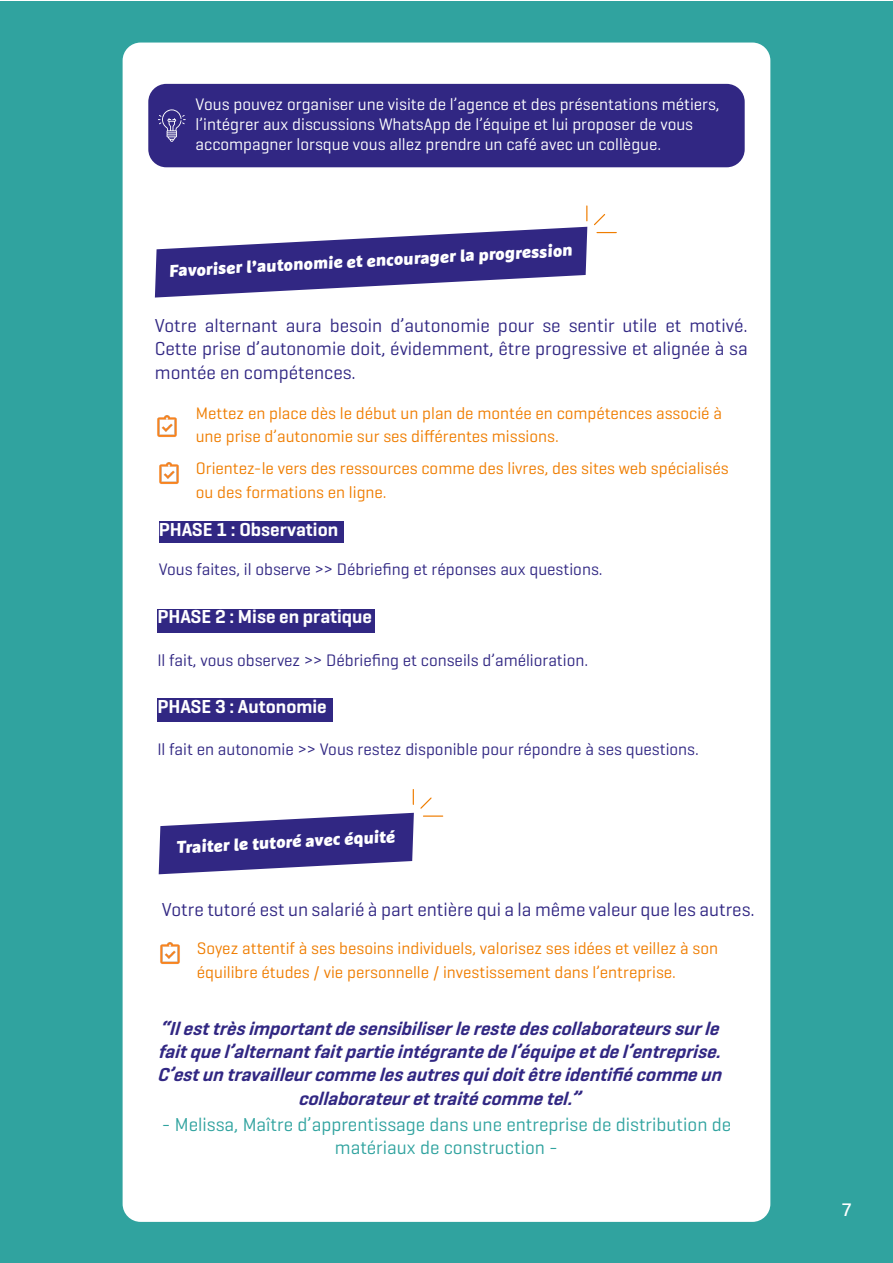
<style>
.page{position:relative;width:893px;height:1263px;background:#fff}
.page>*{position:absolute;margin:0;border:0;box-sizing:border-box;transform-origin:0 0}
.t1{font:italic 600 19.05px/23.4px "Geogrotesque";color:#312783;text-align:center}
.t2{font:19.05px/23.4px "Geogrotesque";color:#312783;text-align:justify}
.t3{font:19.05px/23.4px "Geogrotesque";color:#30a39f;text-align:center}
.t4{font:600 19.05px "Geogrotesque";color:#fff}
.t5{font:18px "Marselis Pro";color:#fff}
.t6{font:16.95px/23.4px "Geogrotesque";color:#ef7d00}
.t7{font:16.95px/20.4px "Geogrotesque";color:#fff}
.t8{font:16.95px "Geogrotesque";color:#312783}
.t9{font:900 16.95px "Marselis Pro";color:#fff}
</style>
<div class="page">
<div style="left:0;top:1px;width:893px;height:1262px;background:#30a39f"></div>
<div style="left:123px;top:43px;width:647px;height:1179px;background:#fff;border-radius:18px"></div>
<div style="left:148px;top:84px;width:597px;height:83px;background:#312783;border-radius:18px"></div>
<svg style="left:158px;top:109px;width:28px;height:33px"></svg>
<svg style="left:155px;top:227px;width:432px;height:71px"></svg>
<svg style="left:586px;top:206px;width:1px;height:15px"></svg>
<svg style="left:594px;top:214px;width:12px;height:12px"></svg>
<svg style="left:597px;top:232px;width:19px;height:1px"></svg>
<img style="left:157px;top:415px;width:20px;height:22px">
<img style="left:159px;top:462px;width:20px;height:22px">
<div style="left:159px;top:521px;width:184px;height:22px;background:#312783"></div>
<div style="left:157px;top:609px;width:218px;height:24px;background:#312783"></div>
<div style="left:157px;top:698px;width:176px;height:24px;background:#312783"></div>
<svg style="left:159px;top:789px;width:273px;height:85px"></svg>
<hr style="left:423px;top:815px;width:20px;height:2px;background:#ef7d00">
<img style="left:160px;top:942px;width:20px;height:22px">
<p class="t7" style="left:196px;top:93px;width:525px">Vous pouvez organiser une visite de l’agence et des présentations métiers, l’intégrer aux discussions WhatsApp de l’équipe et lui proposer de vous accompagner lorsque vous allez prendre un café avec un collègue.</p>
<p class="t9" style="left:168px;top:260px;width:405px;rotate:-3deg">Favoriser l’autonomie et encourager la progression</p>
<p class="t2" style="left:155px;top:313px;width:594px">Votre alternant aura besoin d’autonomie pour se sentir utile et motivé.<br>Cette prise d’autonomie doit, évidemment, être progressive et alignée à sa montée en compétences.</p>
<p class="t6" style="left:196px;top:401px;width:528px">Mettez en place dès le début un plan de montée en compétences associé à une prise d’autonomie sur ses différentes missions.</p>
<p class="t6" style="left:196px;top:456px;width:534px">Orientez-le vers des ressources comme des livres, des sites web spécialisés ou des formations en ligne.</p>
<p class="t4" style="left:159px;top:517px;width:181px">PHASE 1 : Observation</p>
<p class="t8" style="left:159px;top:559px;width:445px">Vous faites, il observe &gt;&gt; Débriefing et réponses aux questions.</p>
<p class="t4" style="left:157px;top:605px;width:216px">PHASE 2 : Mise en pratique</p>
<p class="t8" style="left:157px;top:649px;width:432px">Il fait, vous observez &gt;&gt; Débriefing et conseils d’amélioration.</p>
<p class="t4" style="left:157px;top:694px;width:171px">PHASE 3 : Autonomie</p>
<p class="t8" style="left:157px;top:739px;width:543px">Il fait en autonomie &gt;&gt; Vous restez disponible pour répondre à ses questions.</p>
<p class="t9" style="left:176px;top:837px;width:220px;rotate:-3deg">Traiter le tutoré avec équité</p>
<p class="t2" style="left:162px;top:897px;width:594px">Votre tutoré est un salarié à part entière qui a la même valeur que les autres.</p>
<p class="t6" style="left:197px;top:936px;width:523px">Soyez attentif à ses besoins individuels, valorisez ses idées et veillez à son équilibre études / vie personnelle / investissement dans l’entreprise.</p>
<p class="t1" style="left:157px;top:1016px;width:571px">“Ilesttrèsimportantdesensibiliserlerestedescollaborateurssurle faitquel’alternantfaitpartieintégrantedel’équipeetdel’entreprise.<br>C’estuntravailleurcommelesautresquidoitêtreidentifiécommeun collaborateurettraitécommetel.”</p>
<p class="t3" style="left:162px;top:1112px;width:571px">- Melissa, Maître d’apprentissage dans une entreprise de distribution de matériaux de construction -</p>
<p class="t5" style="left:842px;top:1198px;width:11px">7</p>
</div>
